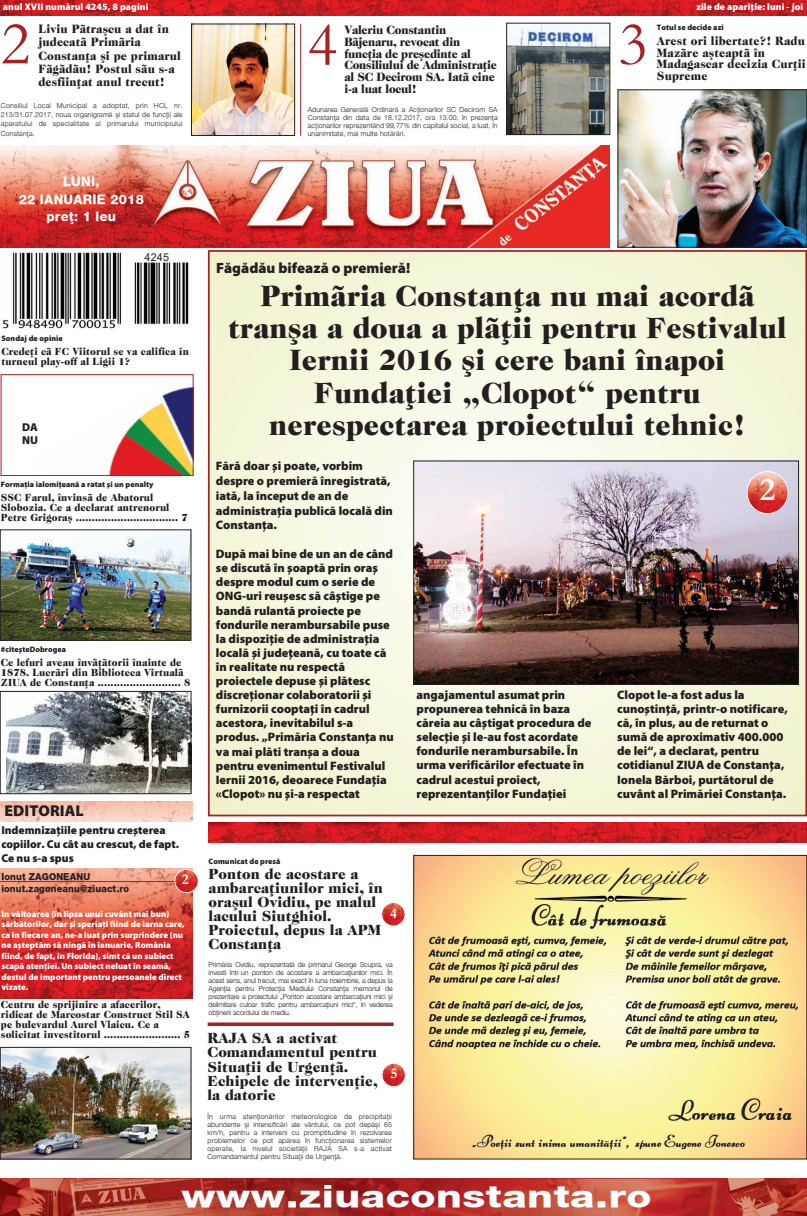
<style>
.page{position:relative;width:807px;height:1216px;background:#fff}
.page>*{position:absolute;margin:0;border:0;box-sizing:border-box;transform-origin:0 0}
.t1{font:62.12px "Garamond";color:#a82023}
.t2{font:700 33.25px "Garamond";color:#fff}
.t3{font:30.62px "Helvetica New Heavy M";letter-spacing:.01em;color:#fff;scale:1.34 1}
.t4{font:900 29.75px/32.4px "Caslon Two Twenty Four LT";letter-spacing:.005em;color:#231f20;text-align:center}
.t5{font:700 15.75px "Myriad Black ASTA";letter-spacing:.005em;color:#231f20}
.t6{font:900 14.88px/14px "Caslon Two Twenty Four LT";letter-spacing:.005em;color:#231f20}
.t7{font:700 14.88px "Myriad Black ASTA";color:#231f20}
.t8{font:700 14.88px "Garamond";color:#fff}
.t9{font:13.12px/17.4px "Helvetica New Heavy M";letter-spacing:.02em;color:#fff;text-align:center}
.t10{font:700 12.25px/14.1px "Myriad Black ASTA";color:#231f20}
.t11{font:900 12.25px/13.1px "Caslon Two Twenty Four LT";letter-spacing:.01em;color:#231f20;scale:.96 1}
.t12{font:900 12.25px/11.8px "Caslon Two Twenty Four LT";letter-spacing:-.02em;color:#231f20;scale:.96 1}
.t13{font:700 11.38px/13.7px "Myriad Black ASTA";color:#231f20}
.t14{font:10.85px "Arial";color:#231f20}
.t15{font:900 10.5px/10.1px "Caslon Two Twenty Four LT";letter-spacing:.01em;color:#231f20;scale:.96 1}
.t16{font:700 9.62px "Myriad Black ASTA";letter-spacing:.005em;color:#fff}
.t17{font:9.62px/11.5px "Helvetica New Heavy M";letter-spacing:.01em;color:#231f20;scale:.96 1}
.t18{font:700 8.75px/10.5px "Myriad Black ASTA";color:#fff}
.t19{font:700 7.88px "Myriad Black ASTA";letter-spacing:.005em;color:#231f20}
.t20{font:7px/8px "Helvetica Light M";letter-spacing:.01em;color:#231f20;text-align:justify}
</style>
<div class="page">
<div style="left:211px;top:253px;width:592px;height:560px;background:#f2f4d3"></div>
<div style="left:209px;top:251px;width:596px;height:564px;background:#f3f5d8;border-radius:50%"></div>
<div style="left:246px;top:287px;width:522px;height:492px;background:#f5f6dc;border-radius:50%"></div>
<div style="left:277px;top:316px;width:460px;height:434px;background:#f6f8e0;border-radius:50%"></div>
<div style="left:308px;top:345px;width:398px;height:376px;background:#f7f9e4;border-radius:50%"></div>
<div style="left:333px;top:369px;width:348px;height:328px;background:#f8f9e8;border-radius:50%"></div>
<div style="left:364px;top:398px;width:286px;height:270px;background:#f9faec;border-radius:50%"></div>
<div style="left:395px;top:427px;width:224px;height:212px;background:#fafbf0;border-radius:50%"></div>
<div style="left:208px;top:250px;width:598px;height:566px;border:2px solid #a82023"></div>
<img style="left:2px;top:252px;width:187px;height:77px">
<div style="left:144px;top:242px;width:47px;height:19px;background:#fff"></div>
<img style="left:0;top:1178px;width:806px;height:37px">
<img style="left:0;top:0;width:806px;height:15px">
<img style="left:0;top:146px;width:609px;height:102px">
<img style="left:208px;top:822px;width:598px;height:20px">
<hr style="left:300px;top:24px;width:1px;height:112px;background:#a82023">
<img style="left:193px;top:26px;width:100px;height:108px">
<div style="left:191px;top:24px;width:104px;height:112px;border:1px solid #231f20"></div>
<img style="left:508px;top:25px;width:99px;height:108px">
<div style="left:506px;top:23px;width:103px;height:112px;border:1px solid #231f20"></div>
<img style="left:0;top:868px;width:193px;height:130px">
<hr style="left:0;top:881px;width:185px;height:1px;background:#a82023">
<img style="left:0;top:801px;width:193px;height:20px">
<hr style="left:207px;top:1022px;width:186px;height:3px;background:#a82023">
<svg style="left:174px;top:868px;width:24px;height:25px"></svg>
<img style="left:2px;top:1049px;width:187px;height:108px">
<div style="left:0;top:1047px;width:191px;height:112px;border:1px solid #231f20"></div>
<img style="left:7px;top:693px;width:182px;height:99px">
<div style="left:0;top:691px;width:191px;height:103px;border:1px solid #231f20"></div>
<img style="left:2px;top:531px;width:187px;height:107px">
<div style="left:0;top:529px;width:191px;height:111px;border:1px solid #231f20"></div>
<img style="left:619px;top:92px;width:185px;height:153px">
<div style="left:617px;top:90px;width:189px;height:157px;border:1px solid #231f20"></div>
<svg style="left:382px;top:1063px;width:23px;height:24px"></svg>
<img style="left:415px;top:463px;width:381px;height:219px">
<div style="left:413px;top:461px;width:385px;height:223px;border:1px solid #231f20"></div>
<svg style="left:382px;top:903px;width:23px;height:23px"></svg>
<svg style="left:746px;top:471px;width:42px;height:43px;background:#df837d"></svg>
<img style="left:415px;top:857px;width:389px;height:300px">
<div style="left:413px;top:855px;width:393px;height:304px;border:1px solid #231f20"></div>
<img style="left:109px;top:386px;width:82px;height:88px">
<div style="left:1px;top:374px;width:192px;height:102px;border:1px solid #a82023"></div>
<p class="t16" style="left:3px;top:2px;width:147px">anul XVII numãrul 4245, 8 pagini</p>
<p class="t16" style="left:696px;top:2px;width:108px">zile de apariþie: luni - joi</p>
<p class="t19" style="left:656px;top:24px;width:68px">Totul se decide azi</p>
<p class="t11" style="left:656px;top:35px;width:156px;line-height:11.8px">Arest ori libertate?! Radu<br>Mazãre aºteaptã în<br>Madagascar decizia Curþii<br>Supreme</p>
<h1 class="t1" style="left:1px;top:10px;width:31px">2</h1>
<p class="t12" style="left:344px;top:24px;width:160px">Valeriu Constantin<br>Bãjenaru, revocat din funcþia de preºedinte al<br>Consiliului de Administraþie al SC Decirom SA. Iatã cine i-a luat locul!</p>
<p class="t20" style="left:307px;top:106px;width:191px">Adunarea Generalã Ordinarã a Acþionarilor SC Decirom SA Constanþa din data de 18.12.2017, ora 13.00, în prezenþa acþionarilor reprezentând 99,77% din capitalul social, a luat, în unanimitate, mai multe hotãrâri.</p>
<h1 class="t1" style="left:618px;top:10px;width:31px">3</h1>
<p class="t11" style="left:38px;top:23px;width:150px">Liviu Pãtraºcu a dat în judecatã Primãria<br>Constanþa ºi pe primarul<br>Fãgãdãu! Postul sãu s-a desfiinþat anul trecut!</p>
<p class="t20" style="left:1px;top:101px;width:183px;line-height:9.4px">Consiliul Local Municipal a adoptat, prin HCL nr.<br>213/31.07.2017, noua organigramã ºi statul de funcþii ale aparatului de specialitate al primarului municipiului Constanþa.</p>
<h1 class="t1" style="left:307px;top:11px;width:31px">4</h1>
<p class="t9" style="left:19px;top:173px;width:126px">LUNI,<br>22 IANUARIE 2018 preþ: 1 leu</p>
<p class="t14" style="left:145px;top:251px;width:26px">4245</p>
<p class="t19" style="left:1px;top:335px;width:63px">Sondaj de opinie</p>
<p class="t15" style="left:1px;top:346px;width:196px">Credeþi cã FC Viitorul se va califica în turneul play-off al Ligii 1?</p>
<p class="t13" style="left:22px;top:421px;width:17px">DA<br>NU</p>
<p class="t19" style="left:1px;top:481px;width:154px">Formaþia ialomiþeanã a ratat ºi un penalty</p>
<p class="t15" style="left:1px;top:492px;width:196px">SSC Farul, învinsã de Abatorul<br>Slobozia. Ce a declarat antrenorul<br>Petre Grigoraº ................................ 7</p>
<p class="t19" style="left:1px;top:646px;width:67px">#citeºteDobrogea</p>
<p class="t15" style="left:1px;top:657px;width:199px">Ce lefuri aveau învãþãtorii înainte de<br>1878. Lucrãri din Biblioteca Virtualã<br>ZIUA de Constanþa .......................... 8</p>
<p class="t5" style="left:4px;top:804px;width:81px">EDITORIAL</p>
<p class="t13" style="left:1px;top:824px;width:179px">Indemnizaþiile pentru creºterea copiilor. Cu cât au crescut, de fapt.<br>Ce nu s-a spus</p>
<p class="t17" style="left:1px;top:871px;width:134px">Ionuþ ZAGONEANU ionut.zagoneanu@ziuact.ro</p>
<p class="t18" style="left:1px;top:909px;width:185px">În vâltoarea (în lipsa unui cuvânt mai bun) sãrbãtorilor, dar ºi speriaþi fiind de iarna care, ca în fiecare an, ne-a luat prin surprindere (nu ne aºteptãm sã ningã în ianuarie, România fiind, de fapt, în Florida), simt cã un subiect scapã atenþiei. Un subiect neluat în seamã, destul de important pentru persoanele direct vizate.</p>
<p class="t8" style="left:182px;top:871px;width:8px">2</p>
<p class="t15" style="left:1px;top:999px;width:198px">Centru de sprijinire a afacerilor, ridicat de Marcostar Construct Stil SA pe bulevardul Aurel Vlaicu. Ce a solicitat investitorul ........................ 5</p>
<p class="t7" style="left:216px;top:262px;width:196px">Fãgãdãu bifeazã o premierã!</p>
<h3 class="t4" style="left:228px;top:279px;width:559px">Primãria Constanþa nu mai acordã tranºa a doua a plãþii pentru Festivalul Iernii 2016 ºi cere bani înapoi Fundaþiei „Clopot“ pentru nerespectarea proiectului tehnic!</h3>
<p class="t10" style="left:216px;top:460px;width:178px;line-height:14.7px">Fãrã doar ºi poate, vorbim despre o premierã înregistratã, iatã, la început de an de administraþia publicã localã din<br>Constanþa.</p>
<p class="t10" style="left:216px;top:548px;width:179px">Dupã mai bine de un an de când se discutã în ºoaptã prin oraº despre modul cum o serie de<br>ONG-uri reuºesc sã câºtige pe bandã rulantã proiecte pe fondurile nerambursabile puse la dispoziþie de administraþia localã ºi judeþeanã, cu toate cã în realitate nu respectã proiectele depuse ºi plãtesc discreþionar colaboratorii ºi furnizorii cooptaþi în cadrul acestora, inevitabilul s-a produs. „Primãria Constanþa nu va mai plãti tranºa a doua pentru evenimentul Festivalul<br>Iernii 2016, deoarece Fundaþia «Clopot» nu ºi-a respectat</p>
<h2 class="t2" style="left:759px;top:472px;width:17px">2</h2>
<p class="t10" style="left:416px;top:688px;width:176px">angajamentul asumat prin propunerea tehnicã în baza cãreia au câºtigat procedura de selecþie ºi le-au fost acordate fondurile nerambursabile. În urma verificãrilor efectuate în cadrul acestui proiect, reprezentanþilor Fundaþiei</p>
<p class="t10" style="left:616px;top:688px;width:172px">Clopot le-a fost adus la cunoºtinþã, printr-o notificare, cã, în plus, au de returnat o sumã de aproximativ 400.000 de lei“, a declarat, pentru cotidianul ZIUA de Constanþa,<br>Ionela Bãrboi, purtãtorul de cuvânt al Primãriei Constanþa.</p>
<p class="t19" style="left:208px;top:858px;width:73px">Comunicat de presã</p>
<p class="t6" style="left:208px;top:866px;width:176px">Ponton de acostare a ambarcaþiunilor mici, în oraºul Ovidiu, pe malul lacului Siutghiol.<br>Proiectul, depus la APM<br>Constanþa</p>
<p class="t20" style="left:208px;top:960px;width:185px">Primãria Ovidiu, reprezentatã de primarul George Scupra, va investi într-un ponton de acostare a ambarcaþiunilor mici. În acest sens, anul trecut, mai exact în luna noiembrie, a depus la Agenþia pentru Protecþia Mediului Constanþa memoriul de prezentare a proiectului „Ponton acostare ambarcaþiuni mici ºi delimitare culoar trafic pentru ambarcaþiuni mici“, în vederea obþinerii acordului de mediu.</p>
<p class="t8" style="left:390px;top:904px;width:8px">4</p>
<p class="t6" style="left:207px;top:1030px;width:171px;line-height:14.4px">RAJA SA a activat<br>Comandamentul pentru<br>Situaþii de Urgenþã.<br>Echipele de intervenþie, la datorie</p>
<p class="t20" style="left:207px;top:1112px;width:186px">În urma atenþionãrilor meteorologice de precipitaþii abundente ºi intensificãri ale vântului, ce pot depãºi 65 km/h, pentru a interveni cu promptitudine în rezolvarea problemelor ce pot apãrea în funcþionarea sistemelor operate, la nivelul societãþii RAJA SA s-a activat Comandamentul pentru Situaþii de Urgenþã.</p>
<p class="t8" style="left:390px;top:1065px;width:8px">5</p>
<h3 class="t3" style="left:181px;top:1179px;width:352px">www.ziuaconstanta.ro</h3>
</div>
